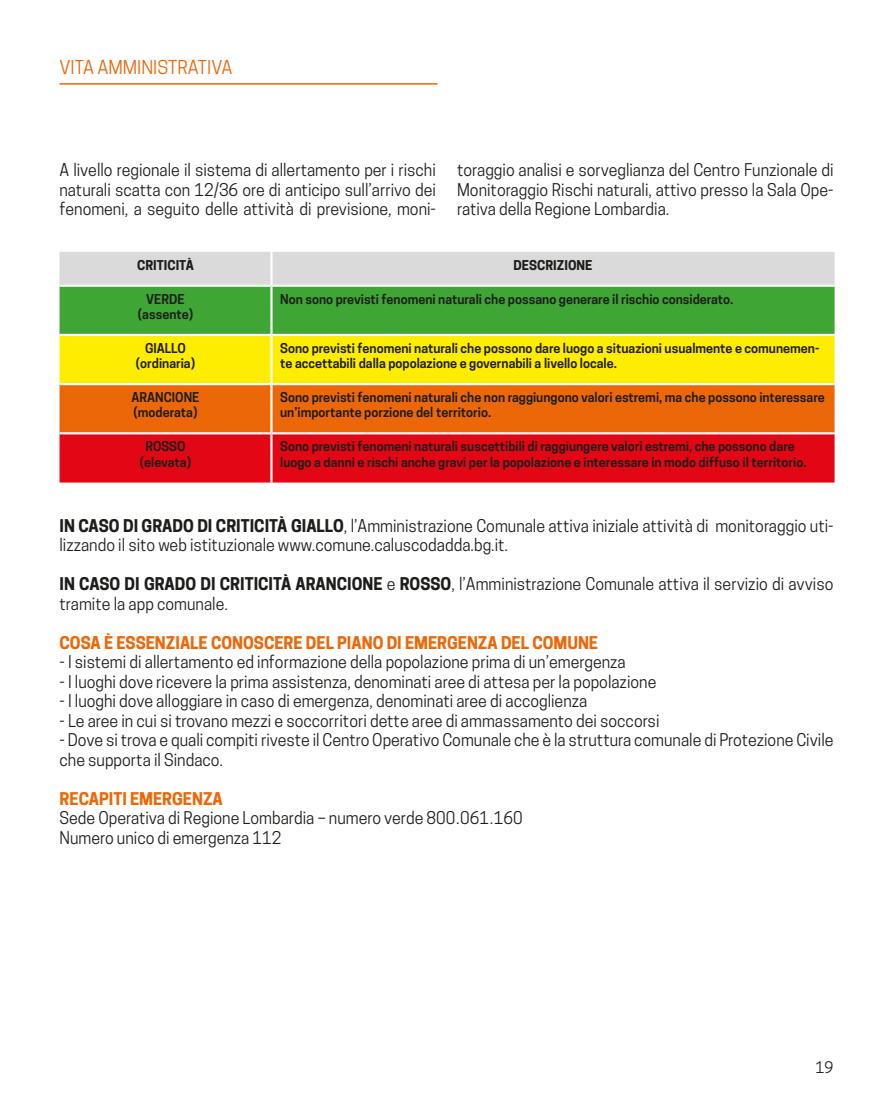
<style>
.page{position:relative;width:893px;height:1106px;background:#fff}
.page>*{position:absolute;margin:0;border:0;box-sizing:border-box;transform-origin:0 0}
.t1{font:18px "Cooper Hewitt";color:#ec6708}
.t2{font:16.5px/19.5px "Cooper Hewitt";color:#1d1d1b}
.t3{font:700 16.5px "Cooper Hewitt";color:#ec6708}
.t4{font:15px "Cooper Hewitt";color:#1d1d1b}
.t5{font:600 12.75px/15.3px "Cooper Hewitt";color:#1d1d1b}
.t6{font:700 12.75px "Cooper Hewitt";color:#1d1d1b}
.s1{font-weight:700}
</style>
<div class="page">
<hr style="left:60px;top:83px;width:377px;height:2px;background:#ec6708">
<svg style="left:60px;top:252px;width:775px;height:230px;background:#c78d32"></svg>
<hr style="left:270px;top:252px;width:3px;height:33px;background:#fff">
<hr style="left:60px;top:285px;width:211px;height:2px;background:#fff">
<hr style="left:271px;top:285px;width:564px;height:2px;background:#fff">
<hr style="left:270px;top:287px;width:3px;height:47px;background:#fff">
<hr style="left:60px;top:334px;width:211px;height:2px;background:#fff">
<hr style="left:271px;top:334px;width:564px;height:2px;background:#fff">
<hr style="left:270px;top:336px;width:3px;height:47px;background:#fff">
<hr style="left:60px;top:383px;width:211px;height:2px;background:#fff">
<hr style="left:271px;top:383px;width:564px;height:2px;background:#fff">
<hr style="left:270px;top:385px;width:3px;height:47px;background:#fff">
<hr style="left:60px;top:432px;width:211px;height:2px;background:#fff">
<hr style="left:271px;top:432px;width:564px;height:2px;background:#fff">
<hr style="left:270px;top:434px;width:3px;height:48px;background:#fff">
<p class="t1" style="left:60px;top:57px;width:174px">VITA AMMINISTRATIVA</p>
<p class="t2" style="left:60px;top:160px;width:378px;text-align:justify">A livello regionale il sistema di allertamento per i rischi naturali scatta con 12/36 ore di anticipo sull’arrivo dei fenomeni, a seguito delle attività di previsione, moni-</p>
<p class="t2" style="left:457px;top:160px;width:378px;text-align:justify">toraggio analisi e sorveglianza del Centro Funzionale di Monitoraggio Rischi naturali, attivo presso la Sala Ope&shy;rativa della Regione Lombardia.</p>
<p class="t6" style="left:137px;top:257px;width:58px">CRITICITÀ</p>
<p class="t6" style="left:513px;top:257px;width:80px">DESCRIZIONE</p>
<p class="t5" style="left:138px;top:291px;width:57px;text-align:center">VERDE (assente)</p>
<p class="t5" style="left:280px;top:291px;width:455px">Non sono previsti fenomeni naturali che possano generare il rischio considerato.</p>
<p class="t5" style="left:136px;top:340px;width:61px;text-align:center">GIALLO (ordinaria)</p>
<p class="t5" style="left:280px;top:340px;width:541px">Sono previsti fenomeni naturali che possono dare luogo a situazioni usualmente e comunemen&shy;te accettabili dalla popolazione e governabili a livello locale.</p>
<p class="t5" style="left:132px;top:389px;width:69px">ARANCIONE (moderata)</p>
<p class="t5" style="left:280px;top:389px;width:546px">Sono previsti fenomeni naturali che non raggiungono valori estremi, ma che possono interessare un’importante porzione del territorio.</p>
<p class="t5" style="left:140px;top:439px;width:53px;text-align:center">ROSSO (elevata)</p>
<p class="t5" style="left:280px;top:439px;width:528px">Sono previsti fenomeni naturali suscettibili di raggiungere valori estremi, che possono dare luogo a danni e rischi anche gravi per la popolazione e interessare in modo diffuso il territorio.</p>
<p class="t2" style="left:60px;top:515px;width:775px"><span class="s1">IN CASO DI GRADO DI CRITICITÀ GIALLO</span>, l’Amministrazione Comunale attiva iniziale attività di monitoraggio uti&shy;lizzando il sito web istituzionale www.comune.caluscodadda.bg.it.</p>
<p class="t2" style="left:60px;top:574px;width:775px"><span class="s1">IN CASO DI GRADO DI CRITICITÀ ARANCIONE</span> e <span class="s1">ROSSO</span>, l’Amministrazione Comunale attiva il servizio di avviso tramite la app comunale.</p>
<p class="t3" style="left:60px;top:632px;width:540px">COSA È ESSENZIALE CONOSCERE DEL PIANO DI EMERGENZA DEL COMUNE</p>
<p class="t2" style="left:60px;top:652px;width:568px">- I sistemi di allertamento ed informazione della popolazione prima di un’emergenza</p>
<p class="t2" style="left:60px;top:671px;width:598px">- I luoghi dove ricevere la prima assistenza, denominati aree di attesa per la popolazione</p>
<p class="t2" style="left:60px;top:691px;width:529px">- I luoghi dove alloggiare in caso di emergenza, denominati aree di accoglienza</p>
<p class="t2" style="left:60px;top:710px;width:601px">- Le aree in cui si trovano mezzi e soccorritori dette aree di ammassamento dei soccorsi</p>
<p class="t2" style="left:60px;top:730px;width:775px">- Dove si trova e quali compiti riveste il Centro Operativo Comunale che è la struttura comunale di Protezione Civile che supporta il Sindaco.</p>
<p class="t3" style="left:60px;top:788px;width:165px">RECAPITI EMERGENZA</p>
<p class="t2" style="left:60px;top:808px;width:465px">Sede Operativa di Regione Lombardia – numero verde 800.061.160<br>Numero unico di emergenza 112</p>
<p class="t4" style="left:815px;top:1059px;width:19px">19</p>
</div>
